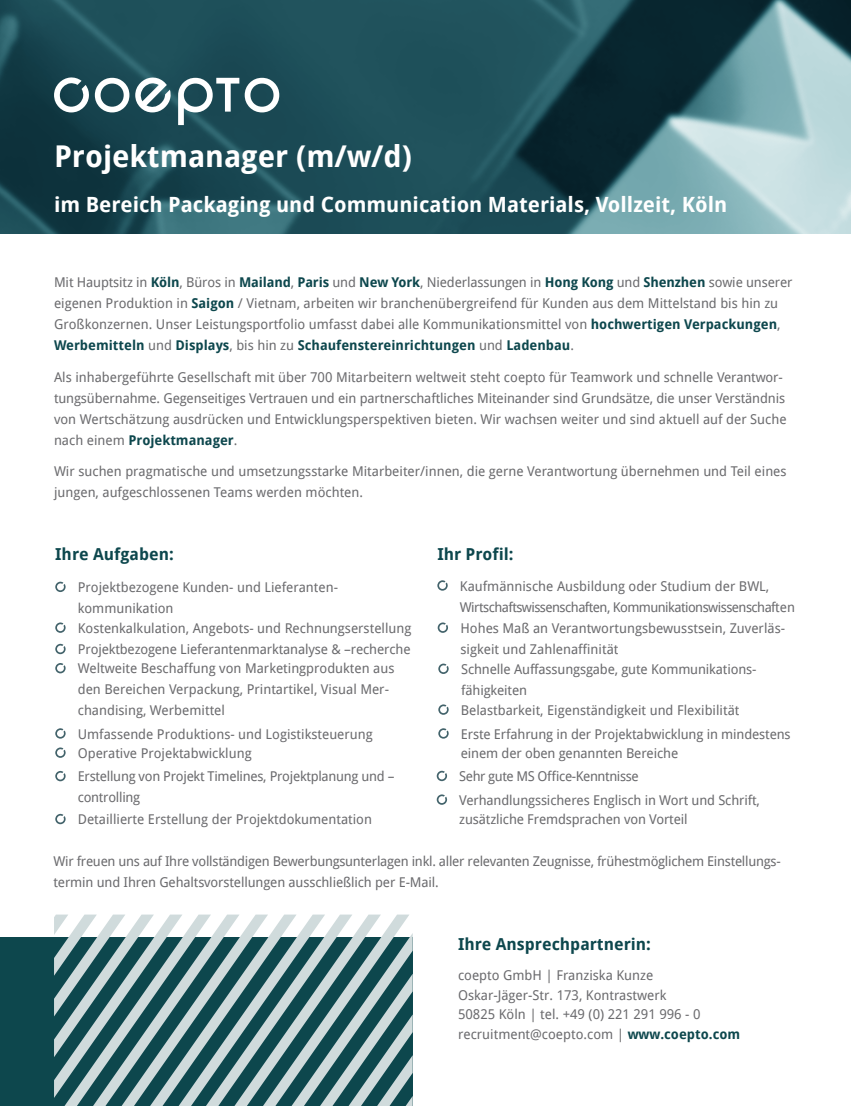
<style>
.page{position:relative;width:851px;height:1106px;background:#fff}
.page>*{position:absolute;margin:0;border:0;box-sizing:border-box;transform-origin:0 0}
.t1{font:700 30px "Droid Sans";color:#fff}
.t2{font:700 21px "Droid Sans";color:#fff}
.t3{font:700 16.5px "Droid Sans";color:#0d474d}
.t4{font:13.5px/21px "Droid Sans";color:#6b6b6e}
.t5{font:13.5px/21px "Droid Sans";letter-spacing:-.02em;color:#6b6b6e}
.t6{font:13.5px/21px "Droid Sans";letter-spacing:-.04em;color:#6b6b6e}
.t7{font:13.5px "Droid Sans";letter-spacing:-.03em;color:#6b6b6e}
.s1{font-weight:700;color:#0d474d}
</style>
<div class="page">
<div style="left:0;top:937px;width:412px;height:169px;background:#0d474d"></div>
<img style="left:0;top:0;width:850px;height:233px">
<svg style="left:54px;top:914px;width:358px;height:192px"></svg>
<svg style="left:54px;top:77px;width:35px;height:35px"></svg>
<svg style="left:95px;top:78px;width:34px;height:34px"></svg>
<svg style="left:135px;top:77px;width:36px;height:35px"></svg>
<svg style="left:178px;top:78px;width:61px;height:47px"></svg>
<svg style="left:245px;top:78px;width:34px;height:34px"></svg>
<svg style="left:55px;top:581px;width:11px;height:11px"></svg>
<svg style="left:55px;top:728px;width:11px;height:10px"></svg>
<svg style="left:55px;top:622px;width:11px;height:11px"></svg>
<svg style="left:55px;top:747px;width:11px;height:11px"></svg>
<svg style="left:55px;top:643px;width:11px;height:11px"></svg>
<svg style="left:55px;top:771px;width:11px;height:10px"></svg>
<svg style="left:55px;top:663px;width:11px;height:10px"></svg>
<svg style="left:55px;top:813px;width:11px;height:11px"></svg>
<svg style="left:437px;top:580px;width:10px;height:10px"></svg>
<svg style="left:438px;top:704px;width:10px;height:10px"></svg>
<svg style="left:437px;top:622px;width:11px;height:11px"></svg>
<svg style="left:438px;top:728px;width:10px;height:10px"></svg>
<svg style="left:436px;top:794px;width:11px;height:10px"></svg>
<svg style="left:438px;top:663px;width:10px;height:11px"></svg>
<svg style="left:436px;top:770px;width:11px;height:11px"></svg>
<h1 class="t1" style="left:54px;top:135px;width:359px">Projektmanager (m/w/d)</h1>
<h2 class="t2" style="left:54px;top:190px;width:674px">im Bereich Packaging und Communication Materials, Vollzeit, Köln</h2>
<p class="t4" style="left:54px;top:271px;width:740px">Mit Hauptsitz in <span class="s1">Köln</span>, Büros in <span class="s1">Mailand</span>, <span class="s1">Paris</span> und <span class="s1">New York</span>, Niederlassungen in <span class="s1">Hong Kong</span> und <span class="s1">Shenzhen</span> sowie unserer eigenen Produktion in <span class="s1">Saigon</span> / Vietnam, arbeiten wir branchenübergreifend für Kunden aus dem Mittelstand bis hin zu Großkonzernen. Unser Leistungsportfolio umfasst dabei alle Kommunikationsmittel von <span class="s1">hochwertigen Verpackungen</span>, <span class="s1">Werbemitteln</span> und <span class="s1">Displays</span>, bis hin zu <span class="s1">Schaufenstereinrichtungen</span> und <span class="s1">Ladenbau</span>.</p>
<p class="t4" style="left:54px;top:366px;width:734px">Als inhabergeführte Gesellschaft mit über 700 Mitarbeitern weltweit steht coepto für Teamwork und schnelle Verantwor&shy;tungsübernahme. Gegenseitiges Vertrauen und ein partnerschaftliches Miteinander sind Grundsätze, die unser Verständnis von Wertschätzung ausdrücken und Entwicklungsperspektiven bieten. Wir wachsen weiter und sind aktuell auf der Suche nach einem <span class="s1">Projektmanager</span>.</p>
<p class="t4" style="left:54px;top:460px;width:734px">Wir suchen pragmatische und umsetzungsstarke Mitarbeiter/innen, die gerne Verantwortung übernehmen und Teil eines jungen, aufgeschlossenen Teams werden möchten.</p>
<p class="t3" style="left:55px;top:542px;width:120px">Ihre Aufgaben:</p>
<p class="t3" style="left:437px;top:542px;width:78px">Ihr Profil:</p>
<p class="t6" style="left:460px;top:575px;width:336px">Kaufmännische Ausbildung oder Studium der BWL,<br>Wirtschaftswissenschaften, Kommunikationswissenschaften</p>
<p class="t4" style="left:78px;top:576px;width:262px">Projektbezogene Kunden- und Lieferanten&shy;kommunikation</p>
<p class="t4" style="left:78px;top:617px;width:335px">Kostenkalkulation, Angebots- und Rechnungserstellung</p>
<p class="t4" style="left:78px;top:638px;width:334px">Projektbezogene Lieferantenmarktanalyse &amp; –recherche</p>
<p class="t4" style="left:78px;top:657px;width:318px">Weltweite Beschaffung von Marketingprodukten aus den Bereichen Verpackung, Printartikel, Visual Mer&shy;chandising, Werbemittel</p>
<p class="t4" style="left:78px;top:723px;width:296px">Umfassende Produktions- und Logistiksteuerung</p>
<p class="t4" style="left:78px;top:742px;width:175px">Operative Projektabwicklung</p>
<p class="t5" style="left:78px;top:765px;width:318px">Erstellung von Projekt Timelines, Projektplanung und – controlling</p>
<p class="t4" style="left:78px;top:808px;width:296px">Detaillierte Erstellung der Projektdokumentation</p>
<p class="t4" style="left:460px;top:617px;width:326px">Hohes Maß an Verantwortungsbewusstsein, Zuverläs&shy;sigkeit und Zahlenaffinität</p>
<p class="t4" style="left:461px;top:658px;width:297px">Schnelle Auffassungsgabe, gute Kommunikations&shy;fähigkeiten</p>
<p class="t4" style="left:461px;top:699px;width:280px">Belastbarkeit, Eigenständigkeit und Flexibilität</p>
<p class="t4" style="left:461px;top:723px;width:331px;line-height:19.5px">Erste Erfahrung in der Projektabwicklung in mindestens einem der oben genannten Bereiche</p>
<p class="t4" style="left:459px;top:789px;width:302px;line-height:19.5px">Verhandlungssicheres Englisch in Wort und Schrift, zusätzliche Fremdsprachen von Vorteil</p>
<p class="t7" style="left:459px;top:767px;width:181px">Sehr gute MS Office-Kenntnisse</p>
<p class="t5" style="left:53px;top:850px;width:728px">Wir freuen uns auf Ihre vollständigen Bewerbungsunterlagen inkl. aller relevanten Zeugnisse, frühestmöglichem Einstellungs&shy;termin und Ihren Gehaltsvorstellungen ausschließlich per E-Mail.</p>
<p class="t3" style="left:458px;top:932px;width:194px">Ihre Ansprechpartnerin:</p>
<p class="t4" style="left:458px;top:965px;width:283px;line-height:19.5px">coepto GmbH | Franziska Kunze Oskar-Jäger-Str. 173, Kontrastwerk<br>50825 Köln | tel. +49 (0) 221 291 996 - 0 recruitment@coepto.com | <span class="s1">www.coepto.com</span></p>
</div>
